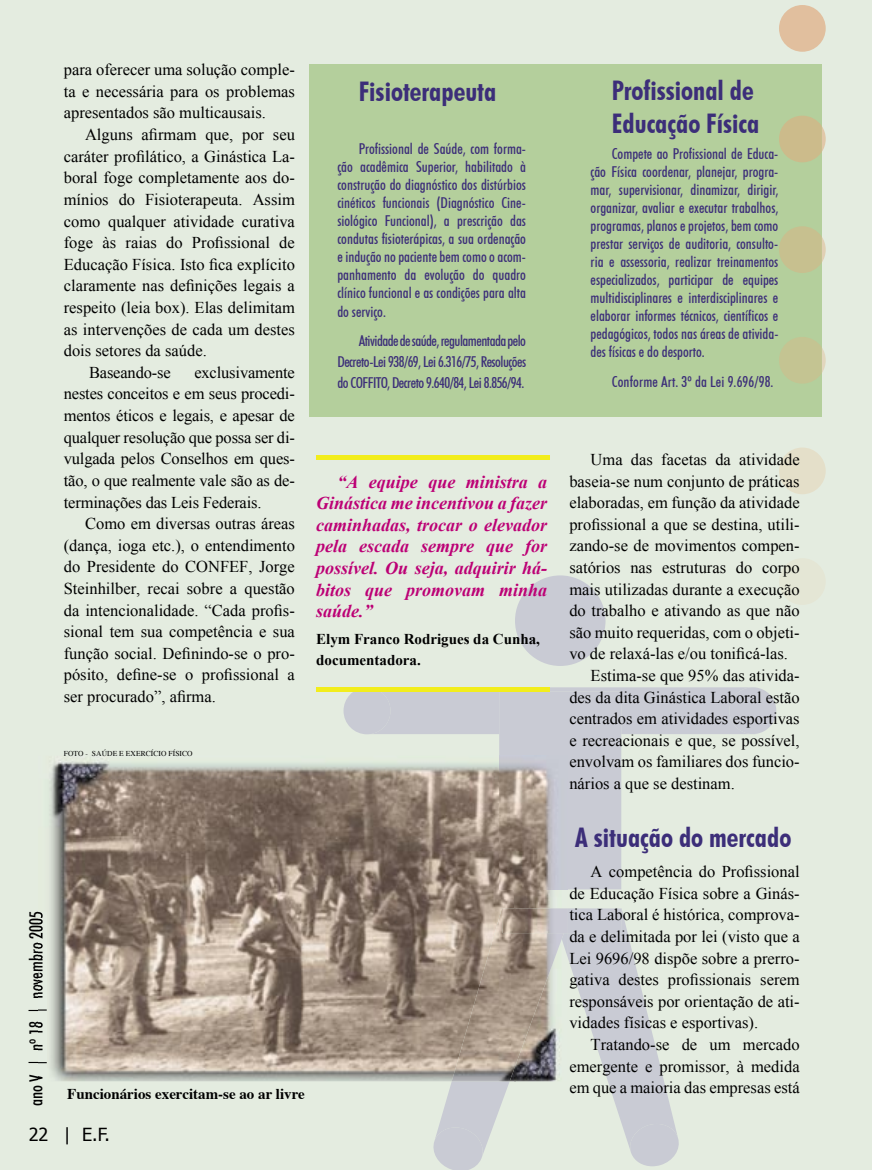
<style>
.page{position:relative;width:872px;height:1170px;background:#fff}
.page>*{position:absolute;margin:0;border:0;box-sizing:border-box;transform-origin:0 0}
.t1{font:700 condensed 27px/32.4px "Futura BT";color:#3c2e79}
.t2{font:italic 700 18px/21.6px "Times New Roman";color:#bc0075;text-align:justify}
.t3{font:500 condensed 18px "Futura BT";color:#000}
.t4{font:18px "Tahoma";color:#000}
.t5{font:16.5px/21.6px "Times New Roman";color:#000;text-align:justify}
.t6{font:500 condensed 15px/18px "Futura BT";color:#3c2e79;text-align:justify}
.t7{font:700 15px/21.6px "Times New Roman";color:#000}
.t8{font:700 15px "Times";color:#000}
.t9{font:7.5px "Times";letter-spacing:.01em;color:#000}
</style>
<div class="page">
<div style="left:0;top:0;width:872px;height:1169px;background:#e4ece0"></div>
<div style="left:515px;top:575px;width:90px;height:91px;background:#c9cbd4;border-radius:50%"></div>
<svg style="left:433px;top:1081px;width:76px;height:88px"></svg>
<svg style="left:568px;top:908px;width:111px;height:258px"></svg>
<svg style="left:343px;top:687px;width:433px;height:202px"></svg>
<div style="left:309px;top:64px;width:512px;height:352px;background:#b4cf9c"></div>
<img style="left:49px;top:755px;width:465px;height:326px">
<img style="left:514px;top:889px;width:54px;height:19px">
<img style="left:38px;top:912px;width:9px;height:168px">
<img style="left:499px;top:755px;width:69px;height:134px">
<img style="left:564px;top:933px;width:4px;height:24px">
<img style="left:452px;top:908px;width:112px;height:173px">
<img style="left:502px;top:908px;width:66px;height:25px">
<div style="left:316px;top:686px;width:234px;height:5px;background:#f2ed1c"></div>
<svg style="left:779px;top:116px;width:46px;height:46px"></svg>
<div style="left:779px;top:5px;width:46px;height:47px;background:#e1bf9e;border-radius:23px"></div>
<svg style="left:779px;top:226px;width:46px;height:47px"></svg>
<svg style="left:779px;top:337px;width:46px;height:46px"></svg>
<div style="left:779px;top:447px;width:46px;height:47px;background:#e4dfc9;border-radius:23px"></div>
<div style="left:779px;top:558px;width:46px;height:47px;background:#e4e6d5;border-radius:23px"></div>
<hr style="left:316px;top:455px;width:234px;height:4px;background:#f2ed1c">
<p class="t5" style="left:64px;top:59px;width:233px">para oferecer uma solução comple&shy;ta e necessária para os problemas apresentados são multicausais.</p>
<p class="t5" style="left:85px;top:123px;width:211px">Alguns afirmam que, por seu</p>
<p class="t5" style="left:64px;top:145px;width:233px">caráter profilático, a Ginástica La-</p>
<p class="t5" style="left:64px;top:167px;width:233px">boral foge completamente aos do-</p>
<p class="t5" style="left:64px;top:188px;width:233px">mínios do Fisioterapeuta. Assim</p>
<p class="t5" style="left:64px;top:210px;width:233px">como qualquer atividade curativa</p>
<p class="t5" style="left:64px;top:231px;width:233px">foge às raias do Profissional de</p>
<p class="t5" style="left:64px;top:253px;width:233px">Educação Física. Isto fica explícito</p>
<p class="t5" style="left:64px;top:275px;width:233px">claramente nas definições legais a</p>
<p class="t5" style="left:64px;top:296px;width:233px">respeito (leia box). Elas delimitam</p>
<p class="t5" style="left:64px;top:318px;width:233px">as intervenções de cada um destes</p>
<p class="t5" style="left:64px;top:339px;width:144px">dois setores da saúde.</p>
<p class="t5" style="left:89px;top:361px;width:83px">Baseando-se</p>
<p class="t5" style="left:64px;top:361px;width:233px;text-indent:131px">exclusivamente nestes conceitos e em seus procedi&shy;mentos éticos e legais, e apesar de qualquer resolução que possa ser di&shy;vulgada pelos Conselhos em ques&shy;tão, o que realmente vale são as de&shy;terminações das Leis Federais.</p>
<p class="t5" style="left:64px;top:512px;width:233px;text-indent:21px">Como em diversas outras áreas (dança, ioga etc.), o entendimento do Presidente do CONFEF, Jorge Steinhilber, recai sobre a questão da intencionalidade. “Cada profis&shy;sional tem sua competência e sua função social. Definindo-se o pro&shy;pósito, define-se o profissional a ser procurado”, afirma.</p>
<p class="t9" style="left:64px;top:748px;width:130px">FOTO - SAÚDE E EXERCÍCIO FÍSICO</p>
<h1 class="t1" style="left:359px;top:75px;width:139px">Fisioterapeuta</h1>
<p class="t6" style="left:337px;top:140px;width:190px;text-indent:21px">Profissional de Saúde, com forma&shy;ção acadêmica Superior, habilitado à construção do diagnóstico dos distúrbios cinéticos funcionais (Diagnóstico Cine&shy;siológico Funcional), a prescrição das condutas fisioterápicas, a sua ordenação e indução no paciente bem como o acom&shy;panhamento da evolução do quadro clínico funcional e as condições para alta do serviço.</p>
<p class="t6" style="left:337px;top:330px;width:190px;line-height:21px;text-indent:21px">Atividade de saúde, regulamentada pelo Decreto-Lei 938/69, Lei 6.316/75, Resoluções do COFFITO, Decreto 9.640/84, Lei 8.856/94.</p>
<p class="t2" style="left:316px;top:470px;width:233px;text-indent:21px">“A equipe que ministra a Ginástica me incentivou a fazer caminhadas, trocar o elevador pela escada sempre que for possível. Ou seja, adquirir há&shy;bitos que promovam minha saúde.”</p>
<p class="t7" style="left:316px;top:627px;width:225px">Elym Franco Rodrigues da Cunha, documentadora.</p>
<p class="t3" style="left:25px;top:1106px;width:196px;rotate:-90deg">ano V | nº 18 | novembro 2005</p>
<p class="t4" style="left:29px;top:1122px;width:83px">22 | E.F.</p>
<p class="t8" style="left:67px;top:1083px;width:239px">Funcionários exercitam-se ao ar livre</p>
<h1 class="t1" style="left:612px;top:74px;width:149px">Profissional de<br>Educação Física</h1>
<p class="t6" style="left:590px;top:145px;width:189px;text-indent:21px">Compete ao Profissional de Educa&shy;ção Física coordenar, planejar, progra&shy;mar, supervisionar, dinamizar, dirigir, organizar, avaliar e executar trabalhos, programas, planos e projetos, bem como prestar serviços de auditoria, consulto&shy;ria e assessoria, realizar treinamentos especializados, participar de equipes multidisciplinares e interdisciplinares e elaborar informes técnicos, científicos e pedagógicos, todos nas áreas de ativida&shy;des físicas e do desporto.</p>
<p class="t6" style="left:612px;top:373px;width:163px">Conforme Art. 3º da Lei 9.696/98.</p>
<p class="t5" style="left:590px;top:448px;width:210px">Uma das facetas da atividade</p>
<p class="t5" style="left:569px;top:470px;width:232px">baseia-se num conjunto de práticas</p>
<p class="t5" style="left:569px;top:491px;width:232px">elaboradas, em função da atividade</p>
<p class="t5" style="left:569px;top:513px;width:232px">profissional a que se destina, utili-</p>
<p class="t5" style="left:569px;top:534px;width:232px">zando-se de movimentos compen-</p>
<p class="t5" style="left:569px;top:556px;width:232px">satórios nas estruturas do corpo</p>
<p class="t5" style="left:569px;top:578px;width:232px">mais utilizadas durante a execução</p>
<p class="t5" style="left:569px;top:599px;width:232px">do trabalho e ativando as que não</p>
<p class="t5" style="left:569px;top:621px;width:232px">são muito requeridas, com o objeti-</p>
<p class="t5" style="left:569px;top:642px;width:220px">vo de relaxá-las e/ou tonificá-las.</p>
<p class="t5" style="left:590px;top:664px;width:210px">Estima-se que 95% das ativida-</p>
<p class="t5" style="left:569px;top:686px;width:232px">des da dita Ginástica Laboral estão</p>
<p class="t5" style="left:569px;top:707px;width:232px">centrados em atividades esportivas</p>
<p class="t5" style="left:569px;top:729px;width:232px">e recreacionais e que, se possível,</p>
<p class="t5" style="left:569px;top:750px;width:232px">envolvam os familiares dos funcio-</p>
<p class="t5" style="left:569px;top:772px;width:167px">nários a que se destinam.</p>
<h1 class="t1" style="left:575px;top:821px;width:217px">A situação do mercado</h1>
<p class="t5" style="left:569px;top:860px;width:232px;text-indent:21px">A competência do Profissional de Educação Física sobre a Ginás&shy;tica Laboral é histórica, comprova&shy;da e delimitada por lei (visto que a Lei 9696/98 dispõe sobre a prerro&shy;gativa destes profissionais serem responsáveis por orientação de ati&shy;vidades físicas e esportivas).</p>
<p class="t5" style="left:569px;top:1033px;width:232px;text-indent:21px">Tratando-se de um mercado emergente e promissor, à medida em que a maioria das empresas está</p>
</div>
